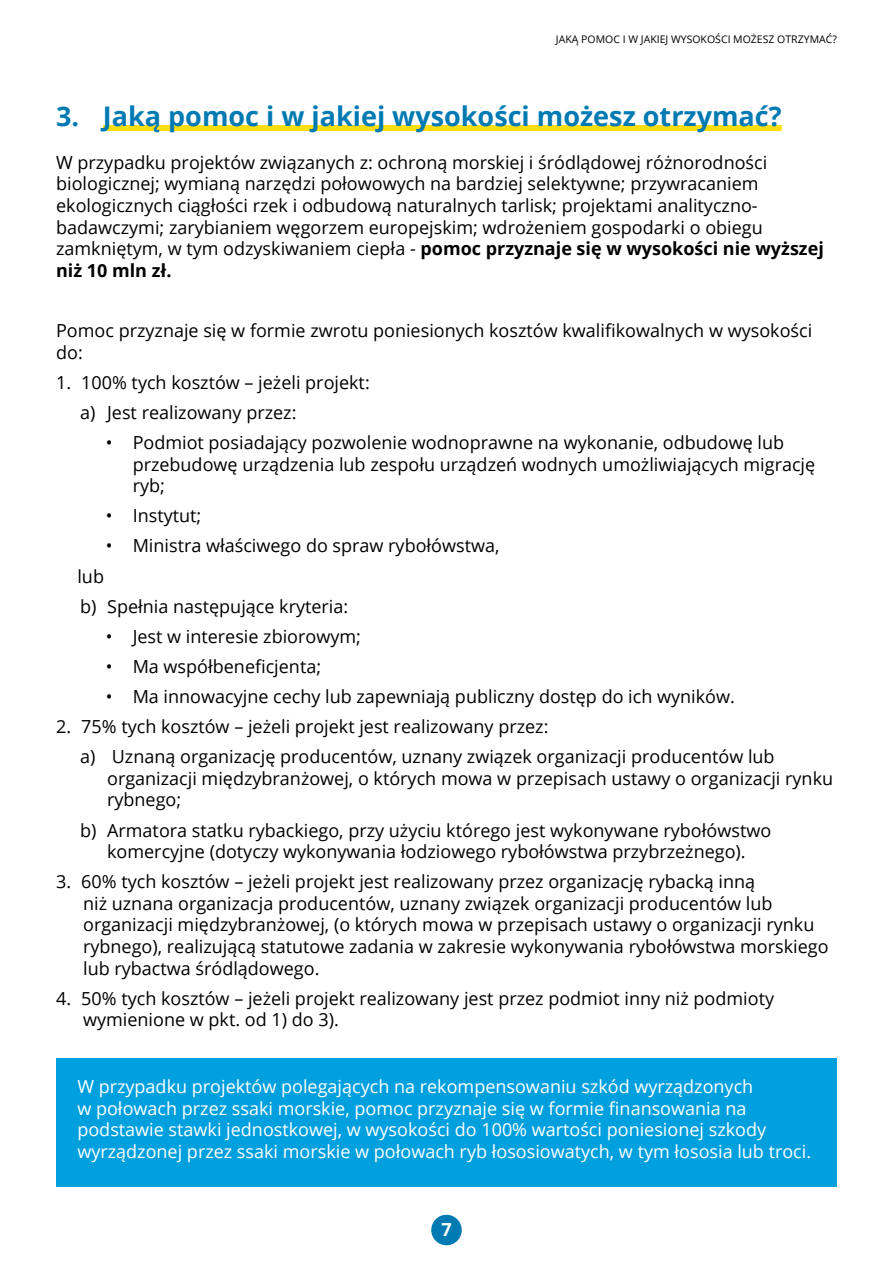
<style>
.page{position:relative;width:893px;height:1263px;background:#fff}
.page>*{position:absolute;margin:0;border:0;box-sizing:border-box;transform-origin:0 0}
.t1{font:700 27px "Open Sans";color:#007ab2}
.A__lista_a_b_c_-_III_poziom{font:18px/21.6px "Open Sans";color:#000}
.A__lista_1_2_3{font:18px/21.6px "Open Sans";color:#fff}
.t2{font:700 18px "Open Sans";color:#fff}
.t3{font:10.5px "Open Sans";color:#000}
.s1{font-weight:700}
</style>
<div class="page">
<div style="left:431px;top:1215px;width:31px;height:30px;background:#007ab2;border-radius:50%"></div>
<div style="left:103px;top:125px;width:679px;height:6px;background:#ffdd0e"></div>
<div style="left:56px;top:1058px;width:781px;height:128px;background:#00a0de"></div>
<p class="t3" style="left:556px;top:32px;width:34px">Jaką pomoc</p>
<p class="t3" style="left:623px;top:32px;width:24px">iwjakiej</p>
<p class="t3" style="left:671px;top:32px;width:30px">wysoko</p>
<p class="t3" style="left:715px;top:32px;width:70px">ści możesz otr</p>
<p class="t3" style="left:798px;top:32px;width:15px">zyma</p>
<p class="t3" style="left:826px;top:32px;width:13px">ć?</p>
<p class="t1" style="left:56px;top:97px;width:727px">3. Jaką pomoc i w jakiej wysokości możesz otrzymać?</p>
<p class="A__lista_a_b_c_-_III_poziom" style="left:56px;top:151px;width:769px">W przypadku projektów związanych z: ochroną morskiej i śródlądowej różnorodności biologicznej; wymianą narzędzi połowowych na bardziej selektywne; przywracaniem ekologicznych ciągłości rzek i odbudową naturalnych tarlisk; projektami analityczno&shy;badawczymi; zarybianiem węgorzem europejskim; wdrożeniem gospodarki o obiegu zamkniętym, w tym odzyskiwaniem ciepła - <span class="s1">pomoc przyznaje się w wysokości nie wyższej niż 10 mln zł.</span></p>
<p class="A__lista_a_b_c_-_III_poziom" style="left:56px;top:319px;width:758px">Pomoc przyznaje się w formie zwrotu poniesionych kosztów kwalifikowalnych w wysokości do:</p>
<p class="A__lista_a_b_c_-_III_poziom" style="left:56px;top:371px;width:315px">1. 100% tych kosztów – jeżeli projekt:</p>
<p class="A__lista_a_b_c_-_III_poziom" style="left:80px;top:401px;width:218px">a) Jest realizowany przez:</p>
<p class="A__lista_a_b_c_-_III_poziom" style="left:133px;top:431px;width:684px;text-indent:-27px">• Podmiot posiadający pozwolenie wodnoprawne na wykonanie, odbudowę lub przebudowę urządzenia lub zespołu urządzeń wodnych umożliwiających migrację ryb;</p>
<p class="A__lista_a_b_c_-_III_poziom" style="left:106px;top:504px;width:97px">• Instytut;</p>
<p class="A__lista_a_b_c_-_III_poziom" style="left:106px;top:535px;width:395px">• Ministra właściwego do spraw rybołówstwa,</p>
<p class="A__lista_a_b_c_-_III_poziom" style="left:77px;top:565px;width:28px">lub</p>
<p class="A__lista_a_b_c_-_III_poziom" style="left:80px;top:595px;width:270px">b) Spełnia następujące kryteria:</p>
<p class="A__lista_a_b_c_-_III_poziom" style="left:106px;top:625px;width:257px">• Jest w interesie zbiorowym;</p>
<p class="A__lista_a_b_c_-_III_poziom" style="left:106px;top:655px;width:217px">• Ma współbeneficjenta;</p>
<p class="A__lista_a_b_c_-_III_poziom" style="left:106px;top:685px;width:631px">• Ma innowacyjne cechy lub zapewniają publiczny dostęp do ich wyników.</p>
<p class="A__lista_a_b_c_-_III_poziom" style="left:56px;top:715px;width:494px">2. 75% tych kosztów – jeżeli projekt jest realizowany przez:</p>
<p class="A__lista_a_b_c_-_III_poziom" style="left:107px;top:745px;width:727px;text-indent:-27px">a) Uznaną organizację producentów, uznany związek organizacji producentów lub organizacji międzybranżowej, o których mowa w przepisach ustawy o organizacji rynku rybnego;</p>
<p class="A__lista_a_b_c_-_III_poziom" style="left:80px;top:819px;width:693px;text-align:center">b) Armatora statku rybackiego, przy użyciu którego jest wykonywane rybołówstwo komercyjne (dotyczy wykonywania łodziowego rybołówstwa przybrzeżnego).</p>
<p class="A__lista_a_b_c_-_III_poziom" style="left:83px;top:870px;width:747px;text-indent:-27px">3. 60% tych kosztów – jeżeli projekt jest realizowany przez organizację rybacką inną<br>niż uznana organizacja producentów, uznany związek organizacji producentów lub organizacji międzybranżowej, (o których mowa w przepisach ustawy o organizacji rynku rybnego), realizującą statutowe zadania w zakresie wykonywania rybołówstwa morskiego lub rybactwa śródlądowego.</p>
<p class="A__lista_a_b_c_-_III_poziom" style="left:83px;top:987px;width:692px;text-indent:-27px">4. 50% tych kosztów – jeżeli projekt realizowany jest przez podmiot inny niż podmioty wymienione w pkt. od 1) do 3).</p>
<p class="A__lista_1_2_3" style="left:77px;top:1075px;width:735px">W przypadku projektów polegających na rekompensowaniu szkód wyrządzonych<br>w połowach przez ssaki morskie, pomoc przyznaje się w formie finansowania na podstawie stawki jednostkowej, w wysokości do 100% wartości poniesionej szkody wyrządzonej przez ssaki morskie w połowach ryb łososiowatych, w tym łososia lub troci.</p>
<p class="t2" style="left:441px;top:1216px;width:12px">7</p>
</div>
